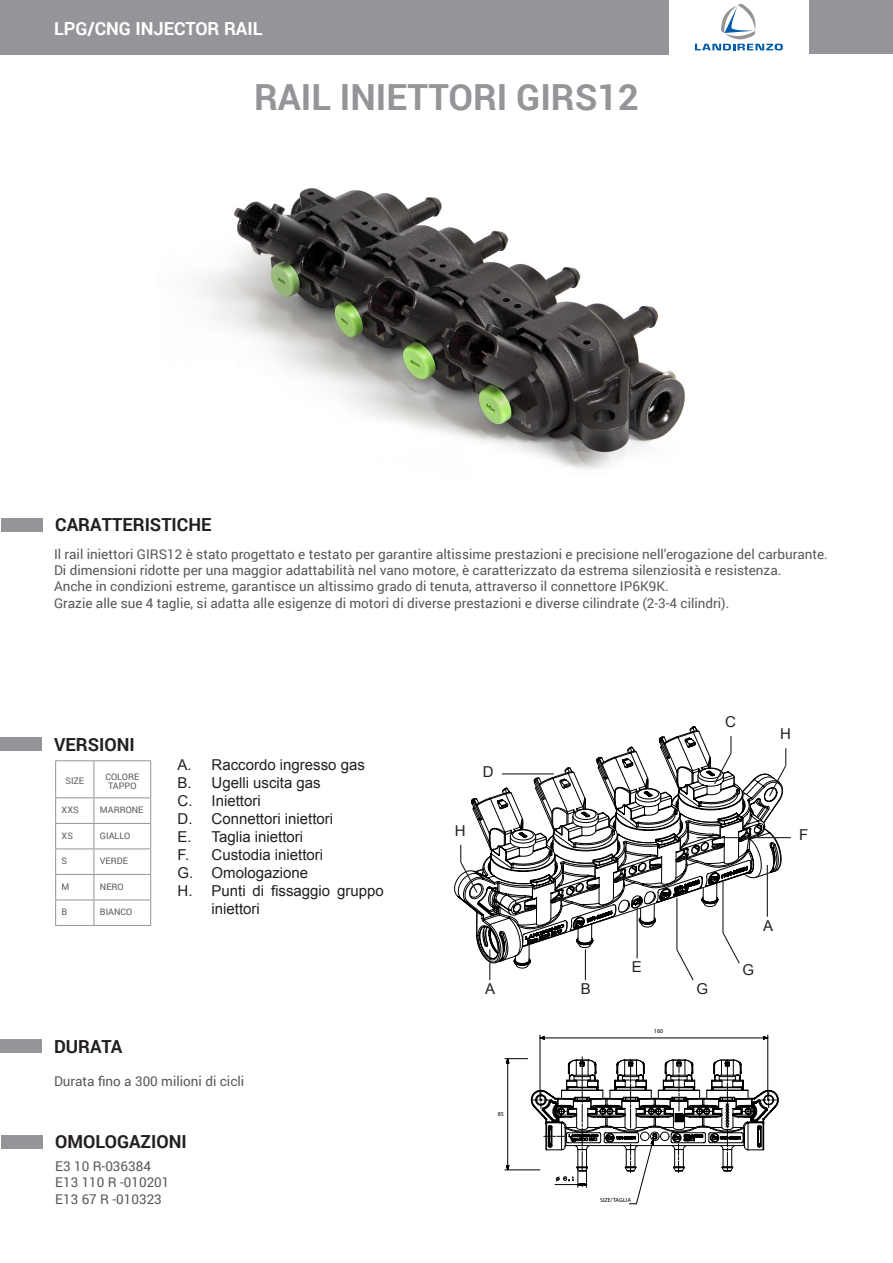
<style>
.page{position:relative;width:893px;height:1263px;background:#fff}
.page>*{position:absolute;margin:0;border:0;box-sizing:border-box;transform-origin:0 0}
.t1{font:700 36px "Roboto";color:#939598}
.titoli_sezioni{font:700 18px "Roboto";color:#231f20}
.t2{font:700 18px "Roboto";color:#fff}
.Lettere_per_figure{font:15px/18px "Arial";color:#231f20}
.t3{font:13.5px "Roboto";color:#57585a}
.t4{font:9px "Roboto";color:#57585a}
.t5{font:6px "Myriad Pro";color:#000}
</style>
<div class="page">
<svg style="left:695px;top:3px;width:88px;height:47px"></svg>
<div style="left:809px;top:0;width:84px;height:53px;background:#939598"></div>
<div style="left:0;top:0;width:668px;height:54px;background:#939598"></div>
<img style="left:194px;top:188px;width:491px;height:281px">
<hr style="left:540px;top:1038px;width:228px;height:1px;background:#000">
<hr style="left:767px;top:1035px;width:1px;height:65px;background:#000">
<hr style="left:540px;top:1035px;width:1px;height:65px;background:#000">
<svg style="left:505px;top:1057px;width:274px;height:147px"></svg>
<hr style="left:697px;top:837px;width:94px;height:1px;background:#231f20">
<svg style="left:457px;top:726px;width:330px;height:255px"></svg>
<hr style="left:489px;top:949px;width:1px;height:31px;background:#231f20">
<div style="left:1px;top:518px;width:42px;height:13px;background:#939598"></div>
<div style="left:1px;top:1135px;width:42px;height:13px;background:#939598"></div>
<div style="left:0;top:738px;width:42px;height:13px;background:#939598"></div>
<div style="left:0;top:1040px;width:42px;height:13px;background:#939598"></div>
<hr style="left:55px;top:761px;width:1px;height:36px;background:#939598">
<hr style="left:55px;top:760px;width:39px;height:1px;background:#939598">
<hr style="left:94px;top:761px;width:1px;height:36px;background:#939598">
<hr style="left:150px;top:761px;width:1px;height:36px;background:#939598">
<hr style="left:94px;top:760px;width:57px;height:1px;background:#939598">
<hr style="left:55px;top:797px;width:39px;height:1px;background:#939598">
<hr style="left:94px;top:797px;width:57px;height:1px;background:#939598">
<hr style="left:55px;top:823px;width:39px;height:1px;background:#939598">
<hr style="left:94px;top:823px;width:57px;height:1px;background:#939598">
<hr style="left:55px;top:848px;width:39px;height:1px;background:#939598">
<hr style="left:94px;top:848px;width:57px;height:1px;background:#939598">
<hr style="left:55px;top:874px;width:39px;height:1px;background:#939598">
<hr style="left:94px;top:874px;width:57px;height:1px;background:#939598">
<svg style="left:55px;top:798px;width:1px;height:127px"></svg>
<hr style="left:55px;top:899px;width:39px;height:1px;background:#939598">
<hr style="left:55px;top:925px;width:39px;height:1px;background:#939598">
<svg style="left:94px;top:798px;width:1px;height:127px"></svg>
<svg style="left:150px;top:798px;width:1px;height:127px"></svg>
<hr style="left:94px;top:899px;width:57px;height:1px;background:#939598">
<hr style="left:94px;top:925px;width:57px;height:1px;background:#939598">
<p class="t2" style="left:54px;top:16px;width:210px">LPG/CNG INJECTOR RAIL</p>
<p class="t1" style="left:254px;top:72px;width:386px">RAIL INIETTORI GIRS12</p>
<p class="titoli_sezioni" style="left:55px;top:512px;width:158px">CARATTERISTICHE</p>
<p class="t3" style="left:54px;top:545px;width:775px">Il rail iniettori GIRS12 è stato progettato e testato per garantire altissime prestazioni e precisione nell’erogazione del carburante.</p>
<p class="t3" style="left:54px;top:561px;width:729px">Di dimensioni ridotte per una maggior adattabilità nel vano motore, è caratterizzato da estrema silenziosità e resistenza.</p>
<p class="t3" style="left:54px;top:577px;width:616px">Anche in condizioni estreme, garantisce un altissimo grado di tenuta, attraverso il connettore IP6K9K.</p>
<p class="t3" style="left:54px;top:593px;width:677px">Grazie alle sue 4 taglie, si adatta alle esigenze di motori di diverse prestazioni e diverse cilindrate (2-3-4 cilindri).</p>
<p class="titoli_sezioni" style="left:54px;top:732px;width:82px">VERSIONI</p>
<p class="t4" style="left:65px;top:774px;width:20px">SIZE</p>
<p class="t4" style="left:105px;top:770px;width:35px">COLORE</p>
<p class="t4" style="left:108px;top:779px;width:30px">TAPPO</p>
<p class="t4" style="left:62px;top:804px;width:18px">XXS</p>
<p class="t4" style="left:100px;top:804px;width:45px">MARRONE</p>
<p class="t4" style="left:62px;top:829px;width:13px">XS</p>
<p class="t4" style="left:100px;top:829px;width:32px">GIALLO</p>
<p class="t4" style="left:62px;top:855px;width:7px">S</p>
<p class="t4" style="left:100px;top:855px;width:30px">VERDE</p>
<p class="t4" style="left:62px;top:880px;width:9px">M</p>
<p class="t4" style="left:100px;top:880px;width:25px">NERO</p>
<p class="t4" style="left:62px;top:906px;width:7px">B</p>
<p class="t4" style="left:100px;top:906px;width:34px">BIANCO</p>
<p class="Lettere_per_figure" style="left:178px;top:756px;width:189px">A. Raccordo ingresso gas</p>
<p class="Lettere_per_figure" style="left:178px;top:774px;width:145px">B. Ugelli uscita gas</p>
<p class="Lettere_per_figure" style="left:178px;top:792px;width:85px">C. Iniettori</p>
<p class="Lettere_per_figure" style="left:178px;top:810px;width:157px">D. Connettori iniettori</p>
<p class="Lettere_per_figure" style="left:178px;top:828px;width:127px">E. Taglia iniettori</p>
<p class="Lettere_per_figure" style="left:178px;top:846px;width:147px">F. Custodia iniettori</p>
<p class="Lettere_per_figure" style="left:178px;top:864px;width:132px">G. Omologazione</p>
<p class="Lettere_per_figure" style="left:212px;top:882px;width:174px;text-indent:-34px">H. Punti di fissaggio gruppo iniettori</p>
<p class="titoli_sezioni" style="left:54px;top:1034px;width:70px">DURATA</p>
<p class="t3" style="left:54px;top:1072px;width:192px">Durata fino a 300 milioni di cicli</p>
<p class="titoli_sezioni" style="left:55px;top:1129px;width:133px">OMOLOGAZIONI</p>
<p class="t3" style="left:55px;top:1157px;width:97px">E3 10 R-036384</p>
<p class="t3" style="left:55px;top:1173px;width:116px">E13 110 R -010201</p>
<p class="t3" style="left:55px;top:1189px;width:108px">E13 67 R -010323</p>
<p class="Lettere_per_figure" style="left:455px;top:822px;width:12px">H</p>
<p class="Lettere_per_figure" style="left:483px;top:763px;width:12px">D</p>
<p class="Lettere_per_figure" style="left:485px;top:980px;width:12px">A</p>
<p class="t5" style="left:498px;top:1110px;width:8px">85</p>
<p class="Lettere_per_figure" style="left:581px;top:980px;width:12px">B</p>
<p class="Lettere_per_figure" style="left:725px;top:713px;width:12px">C</p>
<p class="Lettere_per_figure" style="left:780px;top:725px;width:12px">H</p>
<p class="Lettere_per_figure" style="left:632px;top:958px;width:12px">E</p>
<p class="t5" style="left:654px;top:1028px;width:11px">160</p>
<p class="Lettere_per_figure" style="left:696px;top:980px;width:13px">G</p>
<p class="Lettere_per_figure" style="left:799px;top:826px;width:11px">F</p>
<p class="Lettere_per_figure" style="left:763px;top:917px;width:12px">A</p>
<p class="Lettere_per_figure" style="left:742px;top:961px;width:13px">G</p>
<p class="t5" style="left:600px;top:1196px;width:32px">SIZE/TAGLIA</p>
</div>
